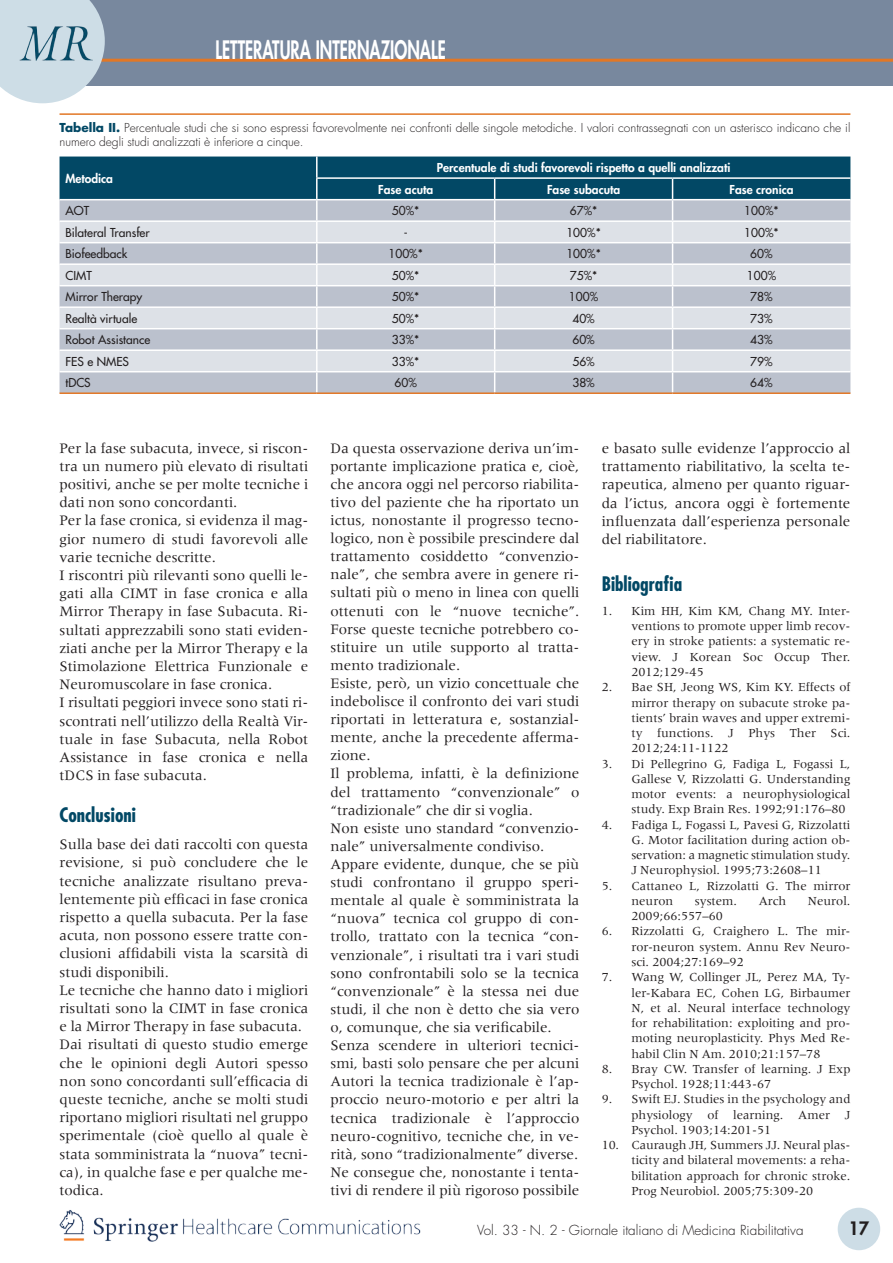
<style>
.page{position:relative;width:893px;height:1263px;background:#fff}
.page>*{position:absolute;margin:0;border:0;box-sizing:border-box;transform-origin:0 0}
.t1{font:800 24.75px "Futura";color:#fff;scale:.67 1}
.t2{font:700 condensed 19.5px "Futura";color:#024865}
.t3{font:800 18px "Futura";color:#231f20}
.t4{font:15px/18.1px "Meridien";color:#231f20}
.t5{font:300 13.5px "Futura";color:#231f20}
.t6{font:12.75px/15.3px "Meridien";color:#231f20;text-align:justify}
.t7{font:12px "Futura";color:#231f20}
.t8{font:300 12px/14.4px "Futura";color:#231f20}
.t9{font:800 12px "Futura";color:#fff}
.s1{font-weight:700;color:#024865}
</style>
<div class="page">
<div style="left:0;top:0;width:893px;height:85px;background:#78889e"></div>
<hr style="left:96px;top:59px;width:797px;height:3px;background:#e27725">
<svg style="left:0;top:0;width:105px;height:103px;background:#cbdae3"></svg>
<img style="left:59px;top:1210px;width:362px;height:32px">
<img style="left:20px;top:27px;width:73px;height:33px">
<div style="left:838px;top:1208px;width:42px;height:42px;background:#cddde6;border-radius:50%"></div>
<hr style="left:60px;top:113px;width:790px;height:2px;background:#e27725">
<svg style="left:60px;top:157px;width:790px;height:235px;background:#aabac7"></svg>
<hr style="left:60px;top:392px;width:257px;height:2px;background:#e27725">
<hr style="left:317px;top:392px;width:178px;height:2px;background:#e27725">
<hr style="left:495px;top:392px;width:178px;height:2px;background:#e27725">
<hr style="left:673px;top:392px;width:177px;height:2px;background:#e27725">
<h1 class="t1" style="left:216px;top:33px;width:345px">LETTERATURA INTERNAZIONALE</h1>
<p class="t8" style="left:60px;top:120px;width:792px"><span class="s1">Tabella II.</span> Percentuale studi che si sono espressi favorevolmente nei confronti delle singole metodiche. I valori contrassegnati con un asterisco indicano che il numero degli studi analizzati è inferiore a cinque.</p>
<p class="t9" style="left:66px;top:170px;width:49px">Metodica</p>
<p class="t9" style="left:437px;top:160px;width:295px">Percentuale di studi favorevoli rispetto a quelli analizzati</p>
<p class="t9" style="left:378px;top:181px;width:57px">Fase acuta</p>
<p class="t9" style="left:547px;top:181px;width:75px">Fase subacuta</p>
<p class="t9" style="left:729px;top:181px;width:66px">Fase cronica</p>
<p class="t7" style="left:66px;top:203px;width:25px">AOT</p>
<p class="t7" style="left:392px;top:203px;width:29px">50%*</p>
<p class="t7" style="left:570px;top:203px;width:29px">67%*</p>
<p class="t7" style="left:744px;top:203px;width:36px">100%*</p>
<p class="t7" style="left:66px;top:224px;width:86px">Bilateral Transfer</p>
<p class="t7" style="left:404px;top:224px;width:5px">-</p>
<p class="t7" style="left:566px;top:224px;width:36px">100%*</p>
<p class="t7" style="left:744px;top:224px;width:36px">100%*</p>
<p class="t7" style="left:66px;top:246px;width:63px">Biofeedback</p>
<p class="t7" style="left:388px;top:246px;width:36px">100%*</p>
<p class="t7" style="left:566px;top:246px;width:36px">100%*</p>
<p class="t7" style="left:750px;top:246px;width:24px">60%</p>
<p class="t7" style="left:66px;top:267px;width:28px">CIMT</p>
<p class="t7" style="left:392px;top:267px;width:29px">50%*</p>
<p class="t7" style="left:570px;top:267px;width:29px">75%*</p>
<p class="t7" style="left:747px;top:267px;width:31px">100%</p>
<p class="t7" style="left:66px;top:289px;width:78px">Mirror Therapy</p>
<p class="t7" style="left:392px;top:289px;width:29px">50%*</p>
<p class="t7" style="left:569px;top:289px;width:31px">100%</p>
<p class="t7" style="left:750px;top:289px;width:24px">78%</p>
<p class="t7" style="left:66px;top:310px;width:73px">Realtà virtuale</p>
<p class="t7" style="left:392px;top:310px;width:29px">50%*</p>
<p class="t7" style="left:572px;top:310px;width:24px">40%</p>
<p class="t7" style="left:750px;top:310px;width:24px">73%</p>
<p class="t7" style="left:66px;top:332px;width:86px">Robot Assistance</p>
<p class="t7" style="left:392px;top:332px;width:29px">33%*</p>
<p class="t7" style="left:572px;top:332px;width:24px">60%</p>
<p class="t7" style="left:750px;top:332px;width:24px">43%</p>
<p class="t7" style="left:66px;top:353px;width:65px">FES e NMES</p>
<p class="t7" style="left:392px;top:353px;width:29px">33%*</p>
<p class="t7" style="left:572px;top:353px;width:24px">56%</p>
<p class="t7" style="left:750px;top:353px;width:24px">79%</p>
<p class="t7" style="left:66px;top:375px;width:27px">tDCS</p>
<p class="t7" style="left:395px;top:375px;width:24px">60%</p>
<p class="t7" style="left:572px;top:375px;width:24px">38%</p>
<p class="t7" style="left:750px;top:375px;width:24px">64%</p>
<p class="t4" style="left:60px;top:439px;width:250px">Per la fase subacuta, invece, si riscon&shy;tra un numero più elevato di risultati positivi, anche se per molte tecniche i dati non sono concordanti.<br>Per la fase cronica, si evidenza il mag&shy;gior numero di studi favorevoli alle varie tecniche descritte.<br>I riscontri più rilevanti sono quelli le&shy;gati alla CIMT in fase cronica e alla Mirror Therapy in fase Subacuta. Ri&shy;sultati apprezzabili sono stati eviden&shy;ziati anche per la Mirror Therapy e la Stimolazione Elettrica Funzionale e Neuromuscolare in fase cronica.<br>I risultati peggiori invece sono stati ri&shy;scontrati nell’utilizzo della Realtà Vir&shy;tuale in fase Subacuta, nella Robot Assistance in fase cronica e nella tDCS in fase subacuta.</p>
<h2 class="t2" style="left:60px;top:803px;width:78px">Conclusioni</h2>
<p class="t4" style="left:60px;top:835px;width:250px">Sulla base dei dati raccolti con questa revisione, si può concludere che le tecniche analizzate risultano preva&shy;lentemente più efficaci in fase cronica rispetto a quella subacuta. Per la fase acuta, non possono essere tratte con&shy;clusioni affidabili vista la scarsità di studi disponibili.<br>Le tecniche che hanno dato i migliori risultati sono la CIMT in fase cronica e la Mirror Therapy in fase subacuta.<br>Dai risultati di questo studio emerge che le opinioni degli Autori spesso non sono concordanti sull’efficacia di queste tecniche, anche se molti studi riportano migliori risultati nel gruppo sperimentale (cioè quello al quale è stata somministrata la “nuova” tecni&shy;ca), in qualche fase e per qualche me&shy;todica.</p>
<p class="t4" style="left:331px;top:439px;width:250px">Da questa osservazione deriva un’im&shy;portante implicazione pratica e, cioè, che ancora oggi nel percorso riabilita&shy;tivo del paziente che ha riportato un ictus, nonostante il progresso tecno&shy;logico, non è possibile prescindere dal trattamento cosiddetto “convenzio&shy;nale”, che sembra avere in genere ri&shy;sultati più o meno in linea con quelli ottenuti con le “nuove tecniche”.<br>Forse queste tecniche potrebbero co&shy;stituire un utile supporto al tratta&shy;mento tradizionale.<br>Esiste, però, un vizio concettuale che indebolisce il confronto dei vari studi riportati in letteratura e, sostanzial&shy;mente, anche la precedente afferma&shy;zione.<br>Il problema, infatti, è la definizione del trattamento “convenzionale” o “tradizionale” che dir si voglia.<br>Non esiste uno standard “convenzio&shy;nale” universalmente condiviso.<br>Appare evidente, dunque, che se più studi confrontano il gruppo speri&shy;mentale al quale è somministrata la “nuova” tecnica col gruppo di con&shy;trollo, trattato con la tecnica “con&shy;venzionale”, i risultati tra i vari studi sono confrontabili solo se la tecnica “convenzionale” è la stessa nei due studi, il che non è detto che sia vero o, comunque, che sia verificabile.<br>Senza scendere in ulteriori tecnici&shy;smi, basti solo pensare che per alcuni Autori la tecnica tradizionale è l’ap&shy;proccio neuro-motorio e per altri la tecnica tradizionale è l’approccio neuro-cognitivo, tecniche che, in ve&shy;rità, sono “tradizionalmente” diverse.<br>Ne consegue che, nonostante i tenta&shy;tivi di rendere il più rigoroso possibile</p>
<p class="t4" style="left:602px;top:438px;width:250px;text-align:justify">e basato sulle evidenze l’approccio al trattamento riabilitativo, la scelta te&shy;rapeutica, almeno per quanto riguar&shy;da l’ictus, ancora oggi è fortemente influenzata dall’esperienza personale del riabilitatore.</p>
<h2 class="t2" style="left:602px;top:572px;width:82px">Bibliografia</h2>
<p class="t6" style="left:631px;top:603px;width:221px;text-indent:-30px">1. Kim HH, Kim KM, Chang MY. Inter&shy;ventions to promote upper limb recov&shy;ery in stroke patients: a systematic re&shy;view. J Korean Soc Occup Ther.<br>2012;129-45</p>
<p class="t6" style="left:631px;top:679px;width:221px;text-indent:-30px">2. Bae SH, Jeong WS, Kim KY. Effects of mirror therapy on subacute stroke pa&shy;tients’ brain waves and upper extremi&shy;ty functions. J Phys Ther Sci.<br>2012;24:11-1122</p>
<p class="t6" style="left:631px;top:756px;width:220px;text-indent:-30px">3. Di Pellegrino G, Fadiga L, Fogassi L, Gallese V, Rizzolatti G. Understanding motor events: a neurophysiological study. Exp Brain Res. 1992;91:176–80</p>
<p class="t6" style="left:631px;top:817px;width:220px;text-indent:-30px">4. Fadiga L, Fogassi L, Pavesi G, Rizzolatti G. Motor facilitation during action ob&shy;servation: a magnetic stimulation study.<br>J Neurophysiol. 1995;73:2608–11</p>
<p class="t6" style="left:631px;top:878px;width:220px;text-indent:-30px">5. Cattaneo L, Rizzolatti G. The mirror neuron</p>
<p class="t6" style="left:695px;top:893px;width:44px">system.</p>
<p class="t6" style="left:759px;top:893px;width:29px">Arch</p>
<p class="t6" style="left:808px;top:893px;width:44px">Neurol.</p>
<p class="t6" style="left:631px;top:908px;width:93px">2009;66:557–60</p>
<p class="t6" style="left:631px;top:924px;width:220px;text-indent:-30px">6. Rizzolatti G, Craighero L. The mir&shy;ror-neuron system. Annu Rev Neuro&shy;sci. 2004;27:169–92</p>
<p class="t6" style="left:631px;top:969px;width:220px;text-indent:-30px">7. Wang W, Collinger JL, Perez MA, Ty&shy;ler-Kabara EC, Cohen LG, Birbaumer N, et al. Neural interface technology for rehabilitation: exploiting and pro&shy;moting neuroplasticity. Phys Med Re&shy;habil Clin N Am. 2010;21:157–78</p>
<p class="t6" style="left:631px;top:1061px;width:220px;text-indent:-30px">8. Bray CW. Transfer of learning. J Exp<br>Psychol. 1928;11:443-67</p>
<p class="t6" style="left:631px;top:1091px;width:220px;text-indent:-30px">9. Swift EJ. Studies in the psychology and physiology of learning. Amer J Psychol. 1903;14:201-51</p>
<p class="t6" style="left:631px;top:1137px;width:221px;text-indent:-30px">10. Cauraugh JH, Summers JJ. Neural plas&shy;ticity and bilateral movements: a reha&shy;bilitation approach for chronic stroke.<br>Prog Neurobiol. 2005;75:309-20</p>
<p class="t5" style="left:477px;top:1221px;width:328px">Vol. 33 - N. 2 - Giornale italiano di Medicina Riabilitativa</p>
<p class="t3" style="left:848px;top:1216px;width:22px">17</p>
</div>
